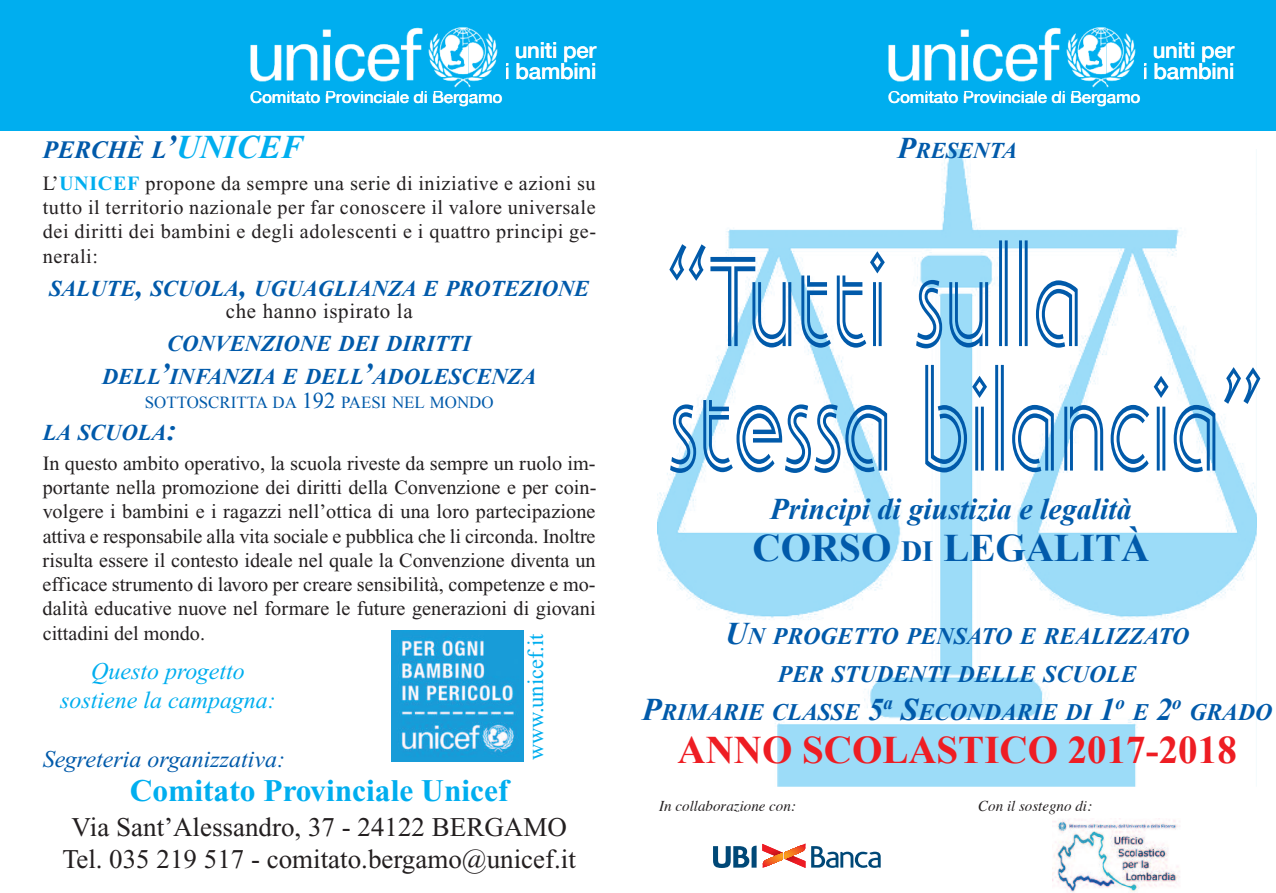
<style>
.page{position:relative;width:1276px;height:893px;background:#fff}
.page>*{position:absolute;margin:0;border:0;box-sizing:border-box;transform-origin:0 0}
.t1{font:700 157.5px/124.5px "Linotype Banjoman Open";color:#015aaa;scale:.67 1}
.t2{font:700 39px "Times New Roman";color:#ee1d23}
.t3{font:700 39px "Times New Roman";color:#015aaa}
.t4{font:700 31.5px "Times New Roman";color:#00aeef}
.t5{font:italic 700 30px "Times New Roman";color:#015aaa}
.t6{font:27px/32.4px "Times New Roman";color:#231f20;text-align:center}
.t7{font:italic 700 24.75px "Times New Roman";color:#015aaa}
.t8{font:italic 24px/28.8px "Times New Roman";color:#00aeef;text-align:center}
.t9{font:italic 24px "Times New Roman";color:#015aaa}
.t10{font:italic 700 23.7px/37.8px "Times New Roman";color:#015aaa;text-align:center}
.t11{font:italic 700 22.5px/33px "Times New Roman";color:#015aaa;text-align:center}
.t12{font:22.5px "Times New Roman";color:#00aeef}
.t13{font:500 22.2px "Helvetica Neue";letter-spacing:-.01em;color:#fff}
.t14{font:21px "Times New Roman";letter-spacing:.03em;color:#231f20}
.t15{font:20.25px/24.3px "Times New Roman";letter-spacing:.01em;color:#231f20;text-align:justify}
.t16{font:500 16.95px "Helvetica Neue";letter-spacing:-.01em;color:#fff}
.t17{font:16.8px "Times New Roman";color:#015aaa}
.t18{font:italic 15px "Times";color:#231f20}
.s1{font-size:33px}
.s2{font-size:33px;color:#00aeef}
.s3{font-size:30px}
.s4{font-weight:700;color:#00aeef}
.s5{font-size:22.5px}
.s6{font-size:29.25px}
.s7{font-size:31.5px}
</style>
<div class="page">
<img style="left:657px;top:149px;width:600px;height:637px">
<div style="left:0;top:0;width:1276px;height:130px;background:#00aeef"></div>
<img style="left:888px;top:27px;width:248px;height:68px">
<img style="left:1071px;top:91px;width:35px;height:4px">
<img style="left:964px;top:91px;width:101px;height:4px">
<svg style="left:911px;top:91px;width:47px;height:4px"></svg>
<svg style="left:1144px;top:63px;width:1px;height:17px"></svg>
<svg style="left:1106px;top:91px;width:33px;height:4px"></svg>
<img style="left:250px;top:27px;width:248px;height:68px">
<img style="left:433px;top:91px;width:35px;height:4px">
<img style="left:326px;top:91px;width:102px;height:4px">
<svg style="left:273px;top:91px;width:47px;height:4px"></svg>
<svg style="left:506px;top:63px;width:1px;height:17px"></svg>
<svg style="left:468px;top:91px;width:33px;height:4px"></svg>
<img style="left:1052px;top:820px;width:128px;height:72px">
<img style="left:391px;top:630px;width:132px;height:132px">
<svg style="left:713px;top:843px;width:167px;height:25px"></svg>
<p class="t13" style="left:515px;top:37px;width:83px">uniti per</p>
<p class="t13" style="left:504px;top:58px;width:93px">i bambini</p>
<p class="t13" style="left:1152px;top:37px;width:83px">uniti per</p>
<p class="t13" style="left:1142px;top:58px;width:93px">i bambini</p>
<p class="t16" style="left:250px;top:86px;width:254px">Comitato Provinciale di Bergamo</p>
<p class="t16" style="left:888px;top:86px;width:254px">Comitato Provinciale di Bergamo</p>
<p class="t7" style="left:43px;top:136px;width:261px">PERCHÈ L<span class="s1">’</span><span class="s2">UNICEF</span></p>
<p class="t11" style="left:897px;top:133px;width:121px"><span class="s3">P</span>RESENTA</p>
<p class="t15" style="left:43px;top:173px;width:555px">L’<span class="s4">UNICEF</span> propone da sempre una serie di iniziative e azioni su tutto il territorio nazionale per far conoscere il valore universale dei diritti dei bambini e degli adolescenti e i quattro principi ge&shy;nerali:</p>
<p class="t11" style="left:49px;top:272px;width:542px">SALUTE<span class="s3">,</span> SCUOLA<span class="s3">,</span> UGUAGLIANZA E PROTEZIONE</p>
<p class="t14" style="left:226px;top:304px;width:188px">che hanno ispirato la</p>
<p class="t11" style="left:102px;top:327px;width:436px">CONVENZIONE DEI DIRITTI<br>DELL<span class="s3">’</span>INFANZIA E DELL<span class="s3">’</span>ADOLESCENZA</p>
<p class="t17" style="left:145px;top:393px;width:350px">SOTTOSCRITTA DA <span class="s5">192</span> PAESI NEL MONDO</p>
<p class="t11" style="left:43px;top:416px;width:135px">LA SCUOLA<span class="s3">:</span></p>
<p class="t15" style="left:43px;top:453px;width:555px">In questo ambito operativo, la scuola riveste da sempre un ruolo im&shy;portante nella promozione dei diritti della Convenzione e per coin&shy;volgere i bambini e i ragazzi nell’ottica di una loro partecipazione attiva e responsabile alla vita sociale e pubblica che li circonda. Inoltre risulta essere il contesto ideale nel quale la Convenzione diventa un efficace strumento di lavoro per creare sensibilità, competenze e mo&shy;dalità educative nuove nel formare le future generazioni di giovani cittadini del mondo.</p>
<h1 class="t1" style="left:666px;top:252px;width:894px">“Tutti sulla stessa bilancia”</h1>
<h3 class="t5" style="left:770px;top:492px;width:363px">PRINCIPI DI GIUSTIZIA E LEGALITÀ</h3>
<h2 class="t3" style="left:752px;top:526px;width:398px">CORSO <span class="s6">di</span> LEGALiTÀ</h2>
<p class="t10" style="left:642px;top:617px;width:631px"><span class="s7">U</span>N PROGETTO PENSATO E REALIZZATO<br>PER STUDENTI DELLE SCUOLE<br><span class="s7">P</span>RIMARIE CLASSE <span class="s7">5</span><sup>A</sup> <span class="s7">S</span>ECONDARIE DI <span class="s7">1</span><sup>O</sup> E <span class="s7">2</span><sup>O</sup> GRADO</p>
<h2 class="t2" style="left:677px;top:728px;width:561px">ANNO SCOLASTiCO 2017-2018</h2>
<p class="t18" style="left:659px;top:799px;width:138px">In collaborazione con:</p>
<p class="t12" style="left:527px;top:760px;width:128px;rotate:-90deg">www.unicef.it</p>
<p class="t8" style="left:60px;top:659px;width:217px">Questo progetto sostiene la campagna:</p>
<p class="t9" style="left:43px;top:750px;width:244px">Segreteria organizzativa:</p>
<h3 class="t4" style="left:130px;top:780px;width:380px">Comitato Provinciale Unicef</h3>
<h3 class="t6" style="left:63px;top:813px;width:515px">Via Sant’Alessandro, 37 - 24122 BERGAMO<br>Tel. 035 219 517 - comitato.bergamo@unicef.it</h3>
<p class="t18" style="left:978px;top:799px;width:115px">Con il sostegno di:</p>
</div>
